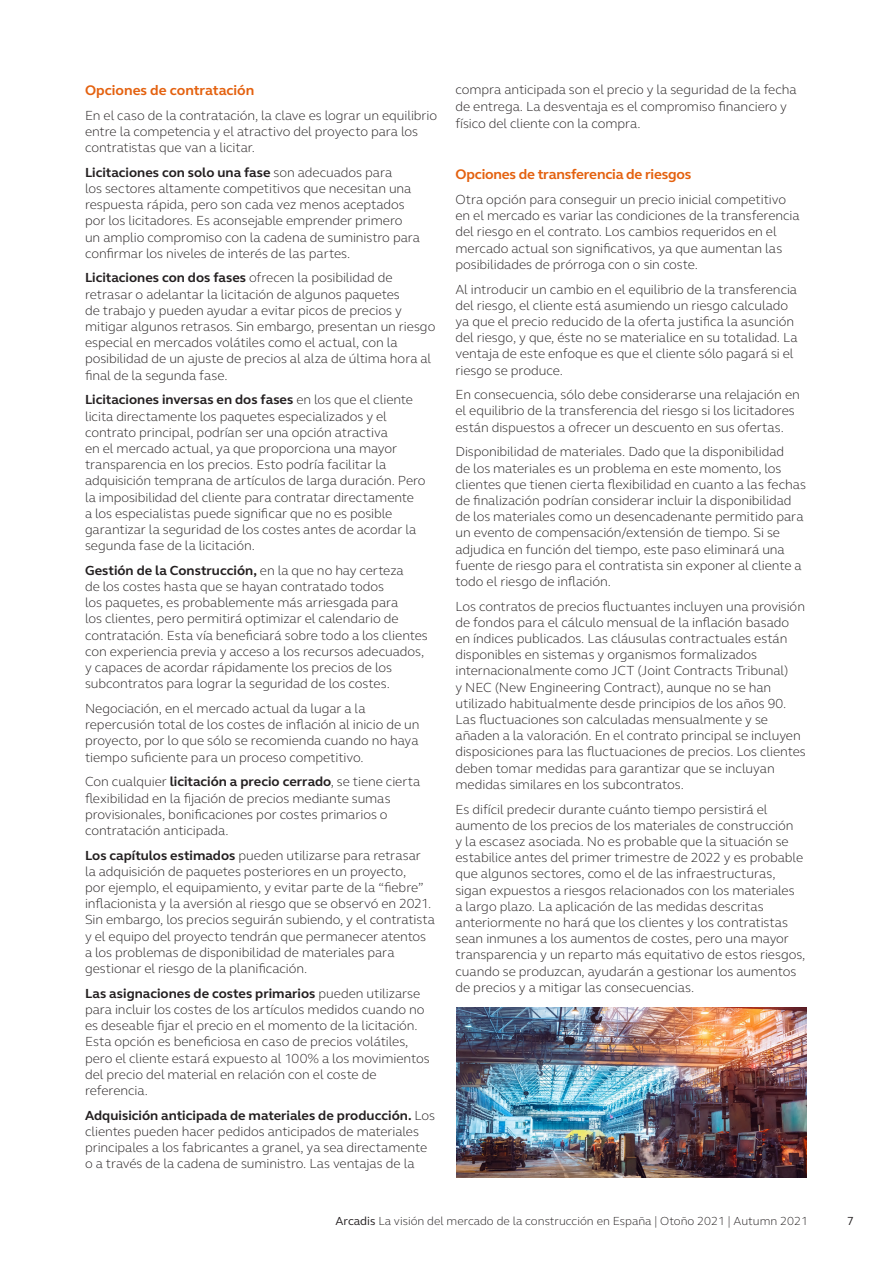
<style>
.page{position:relative;width:893px;height:1263px;background:#fff}
.page>*{position:absolute;margin:0;border:0;box-sizing:border-box;transform-origin:0 0}
.Numbers___body{font:700 14.25px "FS Elliot Pro";letter-spacing:-.015em;color:#e4610f}
.bullet_points{font:700 14.25px "FS Elliot Pro";color:#e4610f}
.Numbers___body-2{font:300 13.5px/16.2px "FS Elliot Pro";letter-spacing:-.005em;color:#231f20}
.t1{font:300 12px "FS Elliot Pro";color:#231f20}
.t2{font:12px "FS Elliot Pro";color:#231f20}
.s1{font-weight:700}
.s2{font-weight:400}
</style>
<div class="page">
<img style="left:456px;top:1008px;width:350px;height:170px">
<hr style="left:0;top:0;width:1px;height:674px;background:#231f20">
<p class="bullet_points" style="left:85px;top:81px;width:171px">Opciones de contratación</p>
<p class="Numbers___body-2" style="left:85px;top:106px;width:354px">En el caso de la contratación, la clave es lograr un equilibrio entre la competencia y el atractivo del proyecto para los contratistas que van a licitar.</p>
<p class="Numbers___body-2" style="left:85px;top:164px;width:337px"><span class="s1">Licitaciones con solo una fase</span> son adecuados para<br>los sectores altamente competitivos que necesitan una respuesta rápida, pero son cada vez menos aceptados por los licitadores. Es aconsejable emprender primero un amplio compromiso con la cadena de suministro para confirmar los niveles de interés de las partes.</p>
<p class="Numbers___body-2" style="left:85px;top:269px;width:352px"><span class="s1">Licitaciones con dos fases</span> ofrecen la posibilidad de retrasar o adelantar la licitación de algunos paquetes<br>de trabajo y pueden ayudar a evitar picos de precios y mitigar algunos retrasos. Sin embargo, presentan un riesgo especial en mercados volátiles como el actual, con la posibilidad de un ajuste de precios al alza de última hora al final de la segunda fase.</p>
<p class="Numbers___body-2" style="left:85px;top:391px;width:342px"><span class="s1">Licitaciones inversas en dos fases</span> en los que el cliente licita directamente los paquetes especializados y el contrato principal, podrían ser una opción atractiva<br>en el mercado actual, ya que proporciona una mayor transparencia en los precios. Esto podría facilitar la adquisición temprana de artículos de larga duración. Pero la imposibilidad del cliente para contratar directamente<br>a los especialistas puede significar que no es posible garantizar la seguridad de los costes antes de acordar la segunda fase de la licitación.</p>
<p class="Numbers___body-2" style="left:85px;top:562px;width:344px"><span class="s1">Gestión de la Construcción,</span> en la que no hay certeza<br>de los costes hasta que se hayan contratado todos<br>los paquetes, es probablemente más arriesgada para<br>los clientes, pero permitirá optimizar el calendario de contratación. Esta vía beneficiará sobre todo a los clientes con experiencia previa y acceso a los recursos adecuados, y capaces de acordar rápidamente los precios de los subcontratos para lograr la seguridad de los costes.</p>
<p class="Numbers___body-2" style="left:85px;top:700px;width:336px">Negociación, en el mercado actual da lugar a la repercusión total de los costes de inflación al inicio de un proyecto, por lo que sólo se recomienda cuando no haya tiempo suficiente para un proceso competitivo.</p>
<p class="Numbers___body-2" style="left:85px;top:773px;width:337px">Con cualquier <span class="s1">licitación a precio cerrado</span>, se tiene cierta flexibilidad en la fijación de precios mediante sumas provisionales, bonificaciones por costes primarios o contratación anticipada.</p>
<p class="Numbers___body-2" style="left:85px;top:846px;width:351px"><span class="s1">Los capítulos estimados</span> pueden utilizarse para retrasar la adquisición de paquetes posteriores en un proyecto,<br>por ejemplo, el equipamiento, y evitar parte de la “fiebre” inflacionista y la aversión al riesgo que se observó en 2021.<br>Sin embargo, los precios seguirán subiendo, y el contratista y el equipo del proyecto tendrán que permanecer atentos a los problemas de disponibilidad de materiales para gestionar el riesgo de la planificación.</p>
<p class="Numbers___body-2" style="left:85px;top:985px;width:346px"><span class="s1">Las asignaciones de costes primarios</span> pueden utilizarse para incluir los costes de los artículos medidos cuando no es deseable fijar el precio en el momento de la licitación.<br>Esta opción es beneficiosa en caso de precios volátiles, pero el cliente estará expuesto al 100% a los movimientos del precio del material en relación con el coste de referencia.</p>
<p class="Numbers___body-2" style="left:85px;top:1106px;width:352px"><span class="s1">Adquisición anticipada de materiales de producción.</span> Los clientes pueden hacer pedidos anticipados de materiales principales a los fabricantes a granel, ya sea directamente o a través de la cadena de suministro. Las ventajas de la</p>
<p class="Numbers___body-2" style="left:455px;top:81px;width:343px;line-height:16.6px">compra anticipada son el precio y la seguridad de la fecha de entrega. La desventaja es el compromiso financiero y físico del cliente con la compra.</p>
<p class="Numbers___body" style="left:455px;top:165px;width:237px">Opciones de transferencia de riesgos</p>
<p class="Numbers___body-2" style="left:455px;top:191px;width:346px">Otra opción para conseguir un precio inicial competitivo en el mercado es variar las condiciones de la transferencia del riesgo en el contrato. Los cambios requeridos en el mercado actual son significativos, ya que aumentan las posibilidades de prórroga con o sin coste.</p>
<p class="Numbers___body-2" style="left:455px;top:280px;width:344px">Al introducir un cambio en el equilibrio de la transferencia del riesgo, el cliente está asumiendo un riesgo calculado ya que el precio reducido de la oferta justifica la asunción del riesgo, y que, éste no se materialice en su totalidad. La ventaja de este enfoque es que el cliente sólo pagará si el riesgo se produce.</p>
<p class="Numbers___body-2" style="left:455px;top:386px;width:346px">En consecuencia, sólo debe considerarse una relajación en el equilibrio de la transferencia del riesgo si los licitadores están dispuestos a ofrecer un descuento en sus ofertas.</p>
<p class="Numbers___body-2" style="left:455px;top:443px;width:352px">Disponibilidad de materiales. Dado que la disponibilidad<br>de los materiales es un problema en este momento, los clientes que tienen cierta flexibilidad en cuanto a las fechas de finalización podrían considerar incluir la disponibilidad de los materiales como un desencadenante permitido para un evento de compensación/extensión de tiempo. Si se adjudica en función del tiempo, este paso eliminará una fuente de riesgo para el contratista sin exponer al cliente a todo el riesgo de inflación.</p>
<p class="Numbers___body-2" style="left:455px;top:598px;width:352px">Los contratos de precios fluctuantes incluyen una provisión de fondos para el cálculo mensual de la inflación basado en índices publicados. Las cláusulas contractuales están disponibles en sistemas y organismos formalizados internacionalmente como JCT (Joint Contracts Tribunal)<br>y NEC (New Engineering Contract), aunque no se han utilizado habitualmente desde principios de los años 90.<br>Las fluctuaciones son calculadas mensualmente y se añaden a la valoración. En el contrato principal se incluyen disposiciones para las fluctuaciones de precios. Los clientes deben tomar medidas para garantizar que se incluyan medidas similares en los subcontratos.</p>
<p class="Numbers___body-2" style="left:455px;top:800px;width:351px">Es difícil predecir durante cuánto tiempo persistirá el aumento de los precios de los materiales de construcción<br>y la escasez asociada. No es probable que la situación se estabilice antes del primer trimestre de 2022 y es probable que algunos sectores, como el de las infraestructuras, sigan expuestos a riesgos relacionados con los materiales<br>a largo plazo. La aplicación de las medidas descritas anteriormente no hará que los clientes y los contratistas sean inmunes a los aumentos de costes, pero una mayor transparencia y un reparto más equitativo de estos riesgos, cuando se produzcan, ayudarán a gestionar los aumentos de precios y a mitigar las consecuencias.</p>
<p class="t1" style="left:336px;top:1212px;width:474px"><span class="s2">Arcadis</span> La visión del mercado de la construcción en España | Otoño 2021 | Autumn 2021</p>
<p class="t2" style="left:847px;top:1213px;width:8px">7</p>
</div>
